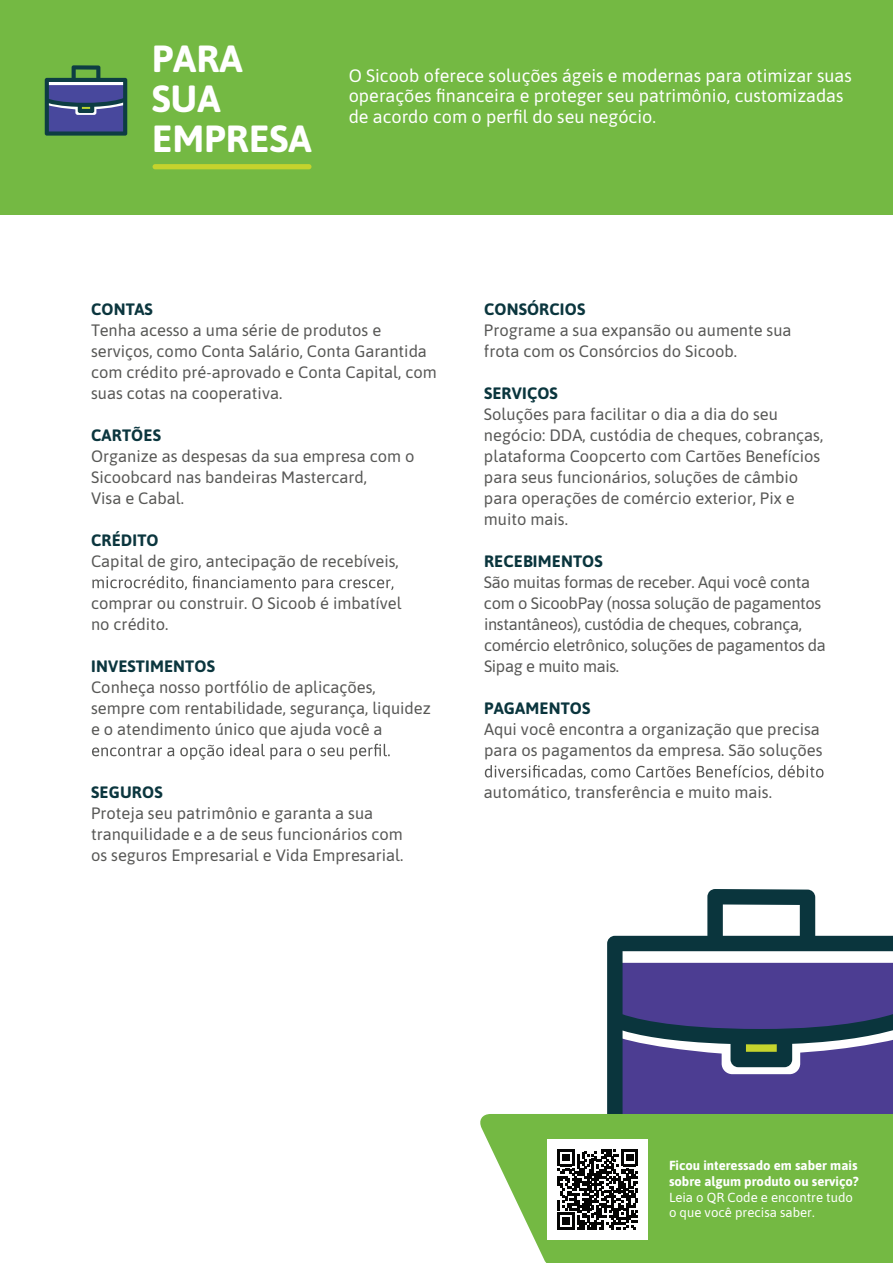
<style>
.page{position:relative;width:893px;height:1263px;background:#fff}
.page>*{position:absolute;margin:0;border:0;box-sizing:border-box;transform-origin:0 0}
.t1{font:700 37.8px/40.3px "Asap";color:#fff}
.t2{font:18px/20.1px "Asap";color:#fff}
.t3{font:16.5px/21px "Asap";color:#575755}
.t4{font:16.5px/21px "Asap";letter-spacing:-.02em;color:#575755}
.t5{font:700 16.5px "Asap";letter-spacing:.01em;color:#0b363e}
.t6{font:700 16.5px "Asap";letter-spacing:.01em;color:#0a353d}
.t7{font:700 13.2px/15.8px "Asap";color:#fff}
.t8{font:13.2px/15.8px "Asap";color:#fff}
</style>
<div class="page">
<div style="left:0;top:0;width:893px;height:214px;background:#74b943"></div>
<svg style="left:92px;top:576px;width:301px;height:16px"></svg>
<svg style="left:92px;top:744px;width:298px;height:16px"></svg>
<svg style="left:485px;top:765px;width:338px;height:14px"></svg>
<svg style="left:607px;top:889px;width:286px;height:74px"></svg>
<svg style="left:480px;top:1114px;width:413px;height:149px;fill:#74b943"></svg>
<div style="left:548px;top:1139px;width:100px;height:100px;background:#fff"></div>
<svg style="left:557px;top:963px;width:336px;height:267px"></svg>
<div style="left:153px;top:164px;width:158px;height:5px;background:#c5d32d;border-radius:3px"></div>
<svg style="left:45px;top:65px;width:82px;height:71px;background:#4b647c"></svg>
<h1 class="t1" style="left:152px;top:36px;width:161px">PARA<br>SUA<br>EMPRESA</h1>
<p class="t2" style="left:349px;top:65px;width:505px">O Sicoob oferece soluções ágeis e modernas para otimizar suas operações financeira e proteger seu patrimônio, customizadas de acordo com o perfil do seu negócio.</p>
<p class="t5" style="left:91px;top:298px;width:63px">CONTAS</p>
<p class="t3" style="left:91px;top:319px;width:347px">Tenha acesso a uma série de produtos e serviços, como Conta Salário, Conta Garantida com crédito pré-aprovado e Conta Capital, com suas cotas na cooperativa.</p>
<p class="t5" style="left:91px;top:424px;width:71px">CARTÕES</p>
<p class="t3" style="left:91px;top:445px;width:325px">Organize as despesas da sua empresa com o<br>Sicoobcard nas bandeiras Mastercard,<br>Visa e Cabal.</p>
<p class="t5" style="left:91px;top:529px;width:69px">CRÉDITO</p>
<p class="t3" style="left:91px;top:550px;width:309px">Capital de giro, antecipação de recebíveis,</p>
<p class="t3" style="left:91px;top:592px;width:312px">comprar ou construir. O Sicoob é imbatível no crédito.</p>
<p class="t5" style="left:91px;top:655px;width:125px">INVESTIMENTOS</p>
<p class="t3" style="left:91px;top:676px;width:341px">Conheça nosso portfólio de aplicações, sempre com rentabilidade, segurança, liquidez e o atendimento único que ajuda você a</p>
<p class="t5" style="left:91px;top:781px;width:73px">SEGUROS</p>
<p class="t3" style="left:91px;top:802px;width:314px">Proteja seu patrimônio e garanta a sua tranquilidade e a de seus funcionários com os seguros Empresarial e Vida Empresarial.</p>
<p class="t5" style="left:484px;top:298px;width:103px">CONSÓRCIOS</p>
<p class="t3" style="left:484px;top:319px;width:309px">Programe a sua expansão ou aumente sua frota com os Consórcios do Sicoob.</p>
<p class="t6" style="left:484px;top:382px;width:75px">SERVIÇOS</p>
<p class="t3" style="left:484px;top:403px;width:341px">Soluções para facilitar o dia a dia do seu negócio: DDA, custódia de cheques, cobranças, plataforma Coopcerto com Cartões Benefícios para seus funcionários, soluções de câmbio para operações de comércio exterior, Pix e muito mais.</p>
<p class="t6" style="left:484px;top:550px;width:120px">RECEBIMENTOS</p>
<p class="t4" style="left:484px;top:571px;width:343px">São muitas formas de receber. Aqui você conta com o SicoobPay (nossa solução de pagamentos instantâneos), custódia de cheques, cobrança, comércio eletrônico, soluções de pagamentos da Sipag e muito mais.</p>
<p class="t6" style="left:484px;top:697px;width:108px">PAGAMENTOS</p>
<p class="t3" style="left:484px;top:718px;width:340px">Aqui você encontra a organização que precisa para os pagamentos da empresa. São soluções</p>
<p class="t3" style="left:484px;top:781px;width:290px">automático, transferência e muito mais.</p>
<p class="t7" style="left:669px;top:1157px;width:191px">Ficou interessado em saber mais sobre algum produto ou serviço?</p>
<p class="t8" style="left:669px;top:1188px;width:185px">Leia o QR Code e encontre tudo o que você precisa saber.</p>
</div>
